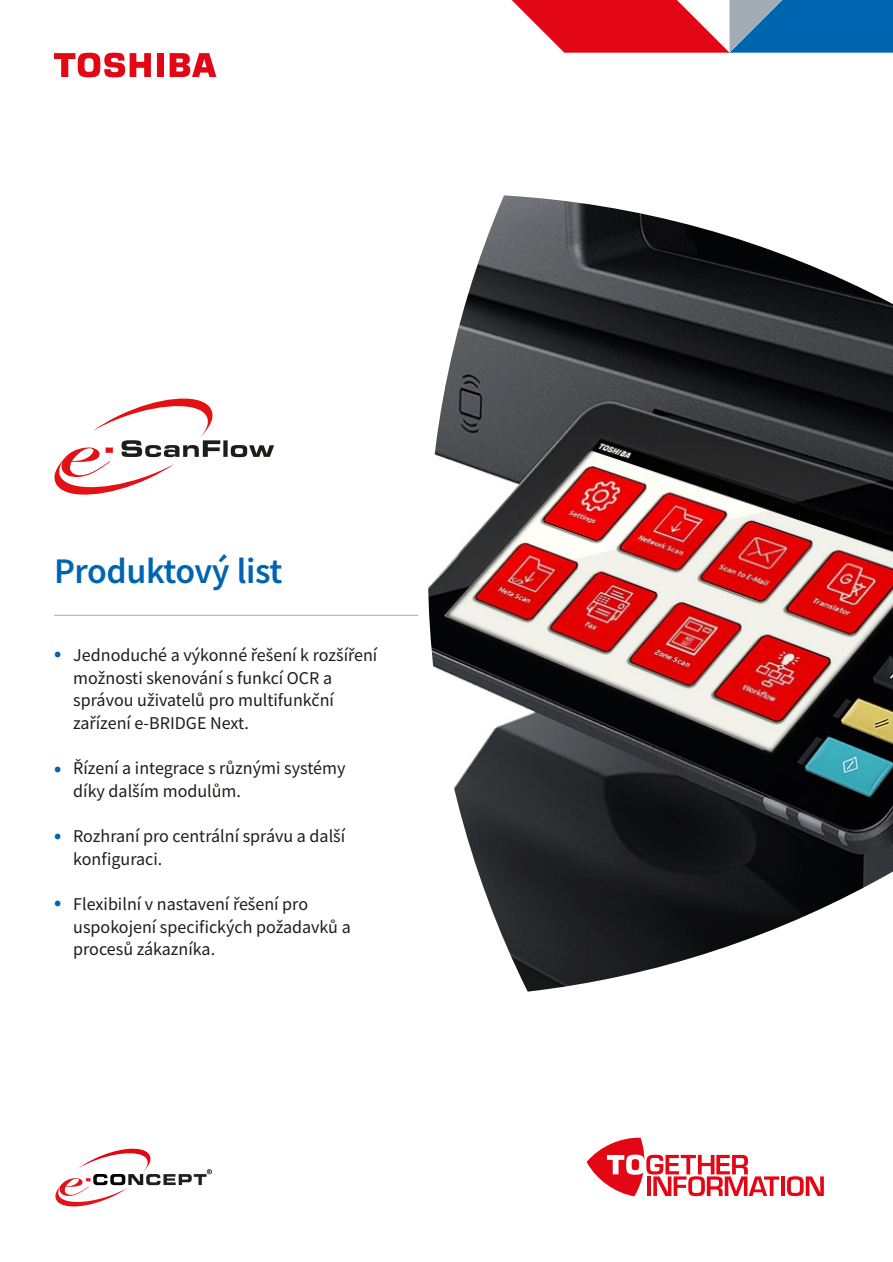
<style>
.page{position:relative;width:893px;height:1262px;background:#fff}
.page>*{position:absolute;margin:0;border:0;box-sizing:border-box;transform-origin:0 0}
.t1{font:500 36px "Toshiba Sans";letter-spacing:-.01em;color:#0065b0}
.t2{font:700 21px "Toshiba Sans";color:#0065b0}
.t3{font:18px/22.6px "Toshiba Sans";color:#1d1d1b}
</style>
<div class="page">
<div style="left:157px;top:53px;width:7px;height:24px;background:#e30614"></div>
<svg style="left:170px;top:53px;width:46px;height:24px"></svg>
<svg style="left:54px;top:52px;width:97px;height:26px"></svg>
<hr style="left:54px;top:615px;width:364px;height:1px;background:#a3acb2">
<img style="left:392px;top:195px;width:501px;height:796px">
<svg style="left:787px;top:1176px;width:36px;height:20px"></svg>
<div style="left:790px;top:1179px;width:10px;height:13px;background:#fff;border-radius:4px"></div>
<hr style="left:781px;top:1176px;width:3px;height:20px;background:#e30614">
<svg style="left:586px;top:1137px;width:193px;height:59px"></svg>
<svg style="left:55px;top:1148px;width:157px;height:59px"></svg>
<svg style="left:511px;top:0;width:382px;height:53px;background:#915778"></svg>
<svg style="left:54px;top:398px;width:220px;height:97px"></svg>
<h1 class="t1" style="left:54px;top:555px;width:230px">Produktový list</h1>
<p class="t2" style="left:54px;top:644px;width:9px">•</p>
<p class="t2" style="left:54px;top:759px;width:9px">•</p>
<p class="t2" style="left:54px;top:826px;width:9px">•</p>
<p class="t2" style="left:54px;top:893px;width:9px">•</p>
<p class="t3" style="left:73px;top:645px;width:305px">Jednoduché a výkonné řešení k rozšíření možnosti skenování s funkcí OCR a správou uživatelů pro multifunkční zařízení e-BRIDGE Next.</p>
<p class="t3" style="left:73px;top:758px;width:274px">Řízení a integrace s různými systémy díky dalším modulům.</p>
<p class="t3" style="left:73px;top:826px;width:273px">Rozhraní pro centrální správu a další konfiguraci.</p>
<p class="t3" style="left:73px;top:894px;width:279px">Flexibilní v nastavení řešení pro uspokojení specifických požadavků a procesů zákazníka.</p>
</div>
